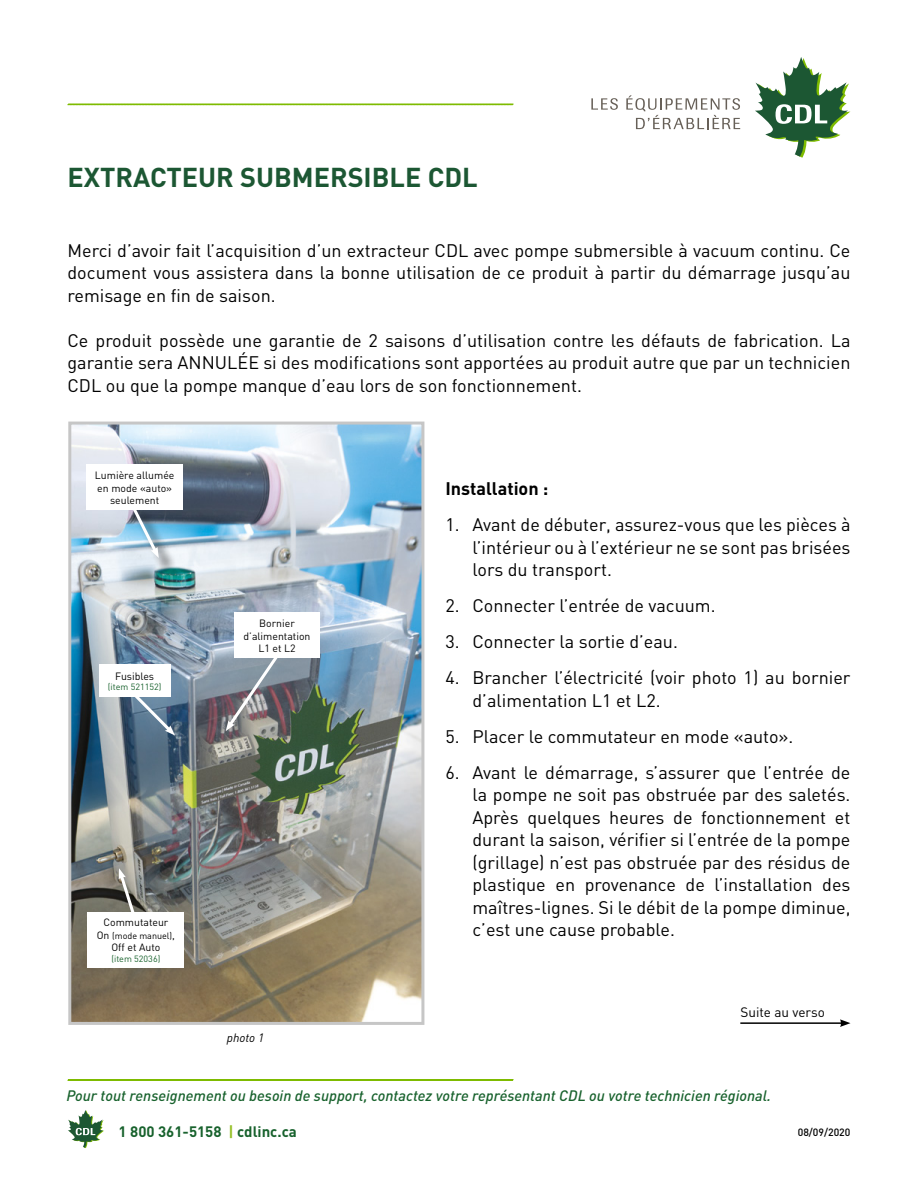
<style>
.page{position:relative;width:918px;height:1188px;background:#fff}
.page>*{position:absolute;margin:0;border:0;box-sizing:border-box;transform-origin:0 0}
.t1{font:700 27px "DIN";color:#1c5733}
.t2{font:18px/22.5px "DIN";color:#000;text-align:justify}
.t3{font:700 18px "DIN";color:#000}
.t4{font:italic 500 15px "DIN";color:#18622d}
.t5{font:700 15px "DIN";color:#18622d}
.t6{font:13.5px "DIN";color:#000}
.t7{font:italic 12px "DIN";color:#000}
.t8{font:10.5px/12.6px "DIN";color:#000;text-align:center}
.t9{font:500 10.5px "DIN";color:#000}
.t10{font:9px "DIN";color:#18622d}
.t11{font:9px "DIN";color:#000}
.s1{font-size:10.5px}
.s2{color:#95c027}
</style>
<div class="page">
<svg style="left:68px;top:1110px;width:36px;height:38px"></svg>
<svg style="left:67px;top:103px;width:447px;height:2px"></svg>
<svg style="left:67px;top:1079px;width:447px;height:2px"></svg>
<svg style="left:591px;top:98px;width:27px;height:12px"></svg>
<svg style="left:626px;top:95px;width:114px;height:34px"></svg>
<svg style="left:755px;top:57px;width:95px;height:101px"></svg>
<img style="left:72px;top:426px;width:348px;height:595px">
<div style="left:68px;top:422px;width:356px;height:603px;border:3px solid #c6c6c6"></div>
<div style="left:88px;top:912px;width:96px;height:56px;background:#fff"></div>
<div style="left:135px;top:508px;width:42px;height:68px;background:#000;opacity:.75"></div>
<svg style="left:129px;top:510px;width:30px;height:48px"></svg>
<svg style="left:128px;top:688px;width:47px;height:47px;background:#658098"></svg>
<svg style="left:118px;top:868px;width:20px;height:44px"></svg>
<svg style="left:226px;top:652px;width:55px;height:79px;background:#8b8d94"></svg>
<hr style="left:740px;top:1022px;width:102px;height:2px;background:#000">
<svg style="left:840px;top:1019px;width:10px;height:8px"></svg>
<div style="left:234px;top:612px;width:86px;height:46px;background:#fff"></div>
<div style="left:86px;top:464px;width:97px;height:46px;background:#fff"></div>
<div style="left:99px;top:664px;width:72px;height:33px;background:#fff"></div>
<h1 class="t1" style="left:68px;top:159px;width:412px">EXTRACTEUR SUBMERSIBLE CDL</h1>
<p class="t2" style="left:68px;top:239px;width:785px">Merci d’avoir fait l’acquisition d’un extracteur CDL avec pompe submersible à vacuum continu. Ce document vous assistera dans la bonne utilisation de ce produit à partir du démarrage jusqu’au remisage en fin de saison.</p>
<p class="t2" style="left:68px;top:329px;width:785px">Ce produit possède une garantie de 2 saisons d’utilisation contre les défauts de fabrication. La garantie sera ANNULÉE si des modifications sont apportées au produit autre que par un technicien CDL ou que la pompe manque d’eau lors de son fonctionnement.</p>
<p class="t8" style="left:95px;top:469px;width:81px">Lumière allumée en mode «auto» seulement</p>
<p class="t8" style="left:115px;top:669px;width:40px">Fusibles</p>
<p class="t10" style="left:108px;top:681px;width:55px">(item 521152)</p>
<p class="t8" style="left:244px;top:617px;width:69px">Bornier d’alimentation<br>L1 et L2</p>
<p class="t8" style="left:103px;top:916px;width:66px">Commutateur</p>
<p class="t11" style="left:97px;top:930px;width:80px"><span class="s1">On</span> (mode manuel)<span class="s1">,</span></p>
<p class="t8" style="left:111px;top:941px;width:50px">Off et Auto</p>
<p class="t10" style="left:111px;top:953px;width:50px">(item 52036)</p>
<p class="t7" style="left:227px;top:1030px;width:39px">photo 1</p>
<p class="t3" style="left:446px;top:477px;width:104px">Installation :</p>
<p class="t2" style="left:472px;top:513px;width:380px;text-indent:-27px">1. Avant de débuter, assurez-vous que les pièces à l’intérieur ou à l’extérieur ne se sont pas brisées lors du transport.</p>
<p class="t2" style="left:446px;top:594px;width:272px">2. Connecter l’entrée de vacuum.</p>
<p class="t2" style="left:446px;top:630px;width:234px">3. Connecter la sortie d’eau.</p>
<p class="t2" style="left:472px;top:666px;width:379px;text-indent:-27px">4. Brancher l’électricité (voir photo 1) au bornier d’alimentation L1 et L2.</p>
<p class="t2" style="left:446px;top:725px;width:349px">5. Placer le commutateur en mode «auto».</p>
<p class="t2" style="left:472px;top:761px;width:380px;text-indent:-27px">6. Avant le démarrage, s’assurer que l’entrée de la pompe ne soit pas obstruée par des saletés.<br>Après quelques heures de fonctionnement et durant la saison, vérifier si l’entrée de la pompe (grillage) n’est pas obstruée par des résidus de plastique en provenance de l’installation des maîtres-lignes. Si le débit de la pompe diminue, c’est une cause probable.</p>
<p class="t6" style="left:741px;top:1003px;width:86px">Suite au verso</p>
<p class="t4" style="left:66px;top:1086px;width:706px">Pour tout renseignement ou besoin de support, contactez votre représentant CDL ou votre technicien régional.</p>
<p class="t5" style="left:119px;top:1122px;width:180px">1 800 361-5158 <span class="s2">|</span> cdlinc.ca</p>
<p class="t9" style="left:798px;top:1126px;width:54px">08/09/2020</p>
</div>
